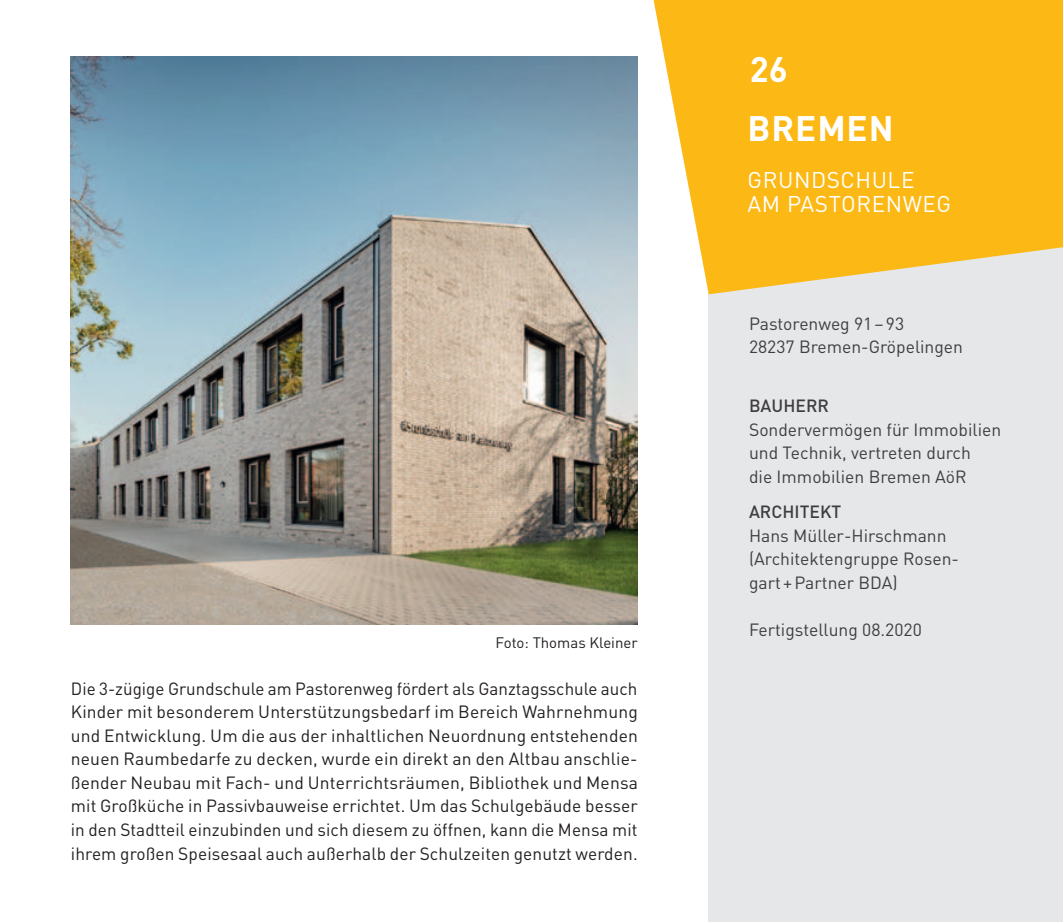
<style>
.page{position:relative;width:1063px;height:922px;background:#fff}
.page>*{position:absolute;margin:0;border:0;box-sizing:border-box;transform-origin:0 0}
.t1{font:700 35px "DIN";letter-spacing:.025em;color:#fff}
.t2{font:22.5px "DIN";letter-spacing:.025em;color:#fff}
.t3{font:17.5px/23.5px "DIN";letter-spacing:.005em;color:#231f20;text-align:justify}
.t4{font:17.5px/23.5px "DIN";color:#3e3e3f}
.t5{font:500 17.5px "DIN";color:#3e3e3f}
.t6{font:15px "DIN";color:#231f20}
</style>
<div class="page">
<div style="left:709px;top:234px;width:354px;height:687px;background:#e6e7e9"></div>
<svg style="left:654px;top:0;width:409px;height:294px;background:#fabf32"></svg>
<img style="left:71px;top:57px;width:567px;height:567px">
<p class="t6" style="left:496px;top:632px;width:144px">Foto: Thomas Kleiner</p>
<p class="t3" style="left:71px;top:676px;width:569px">Die 3-zügige Grundschule am Pastorenweg fördert als Ganztagsschule auch Kinder mit besonderem Unterstützungsbedarf im Bereich Wahrnehmung und Entwicklung. Um die aus der inhaltlichen Neuordnung entstehenden neuen Raumbedarfe zu decken, wurde ein direkt an den Altbau anschlie&shy;ßender Neubau mit Fach- und Unterrichtsräumen, Bibliothek und Mensa mit Großküche in Passivbauweise errichtet. Um das Schulgebäude besser in den Stadtteil einzubinden und sich diesem zu öffnen, kann die Mensa mit ihrem großen Speisesaal auch außerhalb der Schulzeiten genutzt werden.</p>
<h1 class="t1" style="left:750px;top:47px;width:40px">26</h1>
<h1 class="t1" style="left:748px;top:106px;width:147px">BREMEN</h1>
<p class="t2" style="left:748px;top:166px;width:31px">Grunds</p>
<p class="t2" style="left:841px;top:166px;width:46px">chule</p>
<p class="t2" style="left:748px;top:190px;width:69px">am Pastorenweg</p>
<p class="t4" style="left:749px;top:311px;width:216px">Pastorenweg 91–93<br>28237 Bremen-Gröpelingen</p>
<p class="t5" style="left:749px;top:394px;width:81px">BAUHERR</p>
<p class="t4" style="left:749px;top:417px;width:254px">Sondervermögen für Immobilien und Technik, vertreten durch<br>die Immobilien Bremen AöR</p>
<p class="t5" style="left:749px;top:500px;width:94px">ARCHITEKT</p>
<p class="t4" style="left:749px;top:523px;width:212px">Hans Müller-H irschmann (Architektengruppe Rosen&shy;gart+Partner BDA)</p>
<p class="t4" style="left:749px;top:617px;width:174px">Fertigstellung 08.2020</p>
</div>
